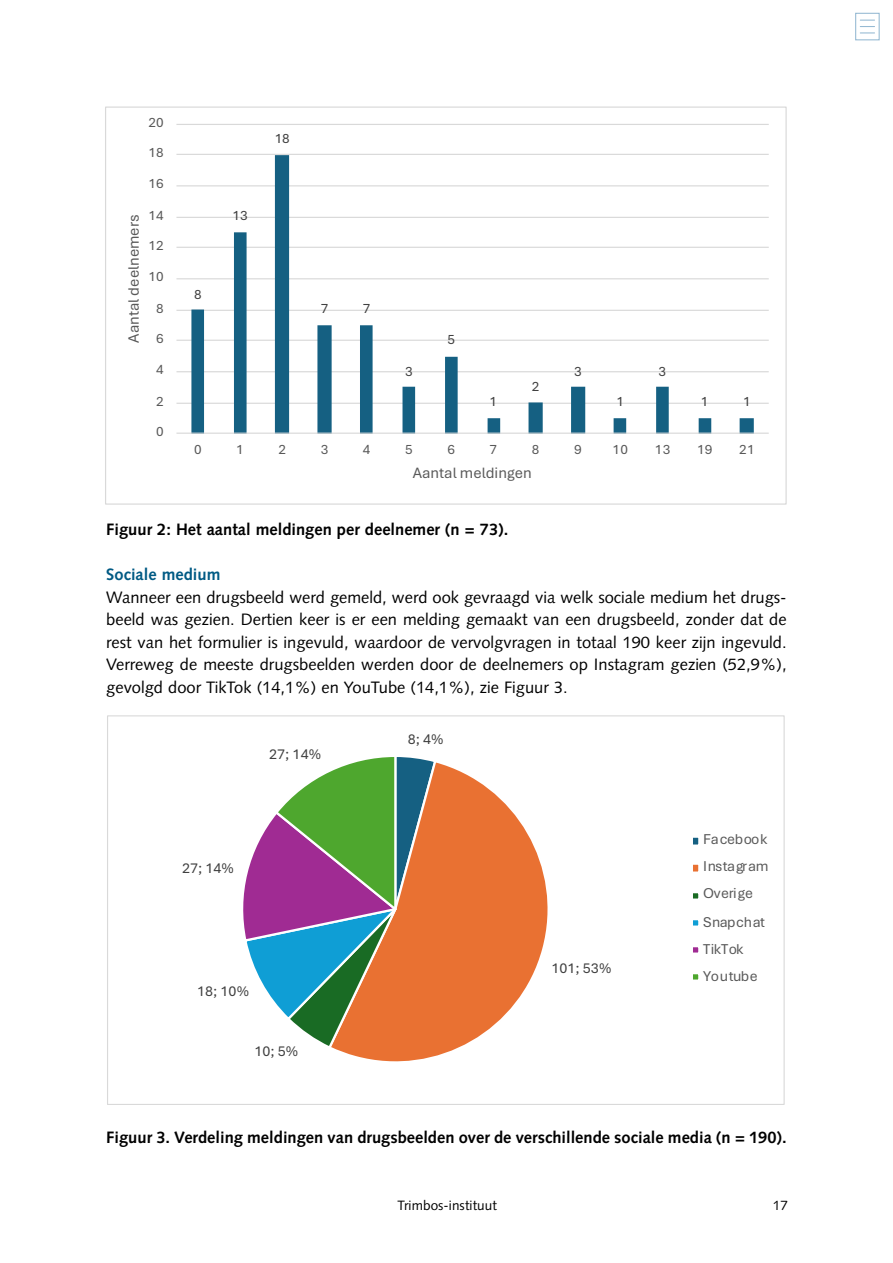
<style>
.page{position:relative;width:893px;height:1263px;background:#fff}
.page>*{position:absolute;margin:0;border:0;box-sizing:border-box;transform-origin:0 0}
.t1{font:16.5px/22.5px "Syntax LT Std";color:#000;text-align:justify}
.t2{font:700 16.5px "Syntax LT Std";color:#000}
.t3{font:700 16.5px "Syntax LT Std";color:#005a84}
.t4{font:15.75px "Aptos";color:#595959}
.t5{font:15px "Aptos";color:#404040}
.t6{font:15px/27px "Aptos";letter-spacing:-.025em;color:#595959;text-align:justify}
.t7{font:15px/27px "Aptos";letter-spacing:-.005em;color:#595959}
.t8{font:14.25px "Aptos";letter-spacing:.02em;color:#595959}
.t9{font:14.25px "Aptos";color:#404040}
.t10{font:13.5px "Syntax LT Std";letter-spacing:.005em;color:#000}
</style>
<div class="page">
<div style="left:855px;top:13px;width:25px;height:27px;border:1px solid #96bad3"></div>
<svg style="left:860px;top:20px;width:14px;height:13px"></svg>
<hr style="left:176px;top:403px;width:593px;height:1px;background:#d9d9d9">
<hr style="left:176px;top:371px;width:593px;height:1px;background:#d9d9d9">
<hr style="left:176px;top:340px;width:593px;height:1px;background:#d9d9d9">
<hr style="left:176px;top:310px;width:593px;height:1px;background:#d9d9d9">
<hr style="left:176px;top:278px;width:593px;height:1px;background:#d9d9d9">
<hr style="left:176px;top:247px;width:593px;height:1px;background:#d9d9d9">
<hr style="left:176px;top:217px;width:593px;height:1px;background:#d9d9d9">
<hr style="left:176px;top:185px;width:593px;height:1px;background:#d9d9d9">
<hr style="left:176px;top:154px;width:593px;height:1px;background:#d9d9d9">
<hr style="left:176px;top:124px;width:593px;height:1px;background:#d9d9d9">
<svg style="left:191px;top:155px;width:563px;height:278px"></svg>
<hr style="left:176px;top:433px;width:593px;height:1px;background:#d9d9d9">
<svg style="left:338px;top:763px;width:210px;height:299px"></svg>
<svg style="left:243px;top:757px;width:195px;height:293px"></svg>
<div style="left:692px;top:837px;width:7px;height:9px;background:#156082"></div>
<div style="left:691px;top:835px;width:9px;height:12px;border:2px solid #fff"></div>
<div style="left:692px;top:864px;width:7px;height:9px;background:#e97132"></div>
<div style="left:691px;top:862px;width:9px;height:12px;border:2px solid #fff"></div>
<div style="left:692px;top:892px;width:7px;height:8px;background:#196b24"></div>
<div style="left:691px;top:891px;width:9px;height:10px;border:2px solid #fff"></div>
<div style="left:692px;top:919px;width:7px;height:8px;background:#0f9ed5"></div>
<div style="left:691px;top:918px;width:9px;height:10px;border:2px solid #fff"></div>
<div style="left:692px;top:946px;width:7px;height:8px;background:#a02b93"></div>
<div style="left:691px;top:945px;width:9px;height:10px;border:2px solid #fff"></div>
<div style="left:692px;top:973px;width:7px;height:8px;background:#4ea72e"></div>
<div style="left:691px;top:972px;width:9px;height:10px;border:2px solid #fff"></div>
<p class="t4" style="left:123px;top:343px;width:130px;rotate:-90deg">Aantal deelnemers</p>
<p class="t8" style="left:148px;top:112px;width:17px">20</p>
<p class="t8" style="left:148px;top:142px;width:17px">18</p>
<p class="t8" style="left:148px;top:174px;width:17px">16</p>
<p class="t8" style="left:148px;top:205px;width:17px">14</p>
<p class="t8" style="left:148px;top:235px;width:17px">12</p>
<p class="t8" style="left:148px;top:267px;width:17px">10</p>
<p class="t8" style="left:156px;top:298px;width:9px">8</p>
<p class="t8" style="left:156px;top:328px;width:9px">6</p>
<p class="t8" style="left:156px;top:360px;width:9px">4</p>
<p class="t8" style="left:156px;top:391px;width:9px">2</p>
<p class="t8" style="left:156px;top:421px;width:9px">0</p>
<p class="t9" style="left:194px;top:284px;width:9px">8</p>
<p class="t9" style="left:232px;top:205px;width:17px">13</p>
<p class="t9" style="left:275px;top:128px;width:17px">18</p>
<p class="t9" style="left:321px;top:298px;width:9px">7</p>
<p class="t9" style="left:363px;top:298px;width:9px">7</p>
<p class="t9" style="left:405px;top:361px;width:9px">3</p>
<p class="t9" style="left:447px;top:330px;width:9px">5</p>
<p class="t9" style="left:490px;top:391px;width:9px">1</p>
<p class="t9" style="left:532px;top:377px;width:9px">2</p>
<p class="t9" style="left:574px;top:361px;width:9px">3</p>
<p class="t9" style="left:616px;top:391px;width:9px">1</p>
<p class="t9" style="left:659px;top:361px;width:9px">3</p>
<p class="t9" style="left:701px;top:391px;width:9px">1</p>
<p class="t9" style="left:743px;top:391px;width:9px">1</p>
<p class="t8" style="left:194px;top:440px;width:9px">0</p>
<p class="t8" style="left:236px;top:440px;width:9px">1</p>
<p class="t8" style="left:278px;top:440px;width:9px">2</p>
<p class="t8" style="left:321px;top:440px;width:9px">3</p>
<p class="t8" style="left:363px;top:440px;width:9px">4</p>
<p class="t8" style="left:405px;top:440px;width:9px">5</p>
<p class="t8" style="left:447px;top:440px;width:9px">6</p>
<p class="t8" style="left:490px;top:440px;width:9px">7</p>
<p class="t8" style="left:532px;top:440px;width:9px">8</p>
<p class="t8" style="left:574px;top:440px;width:9px">9</p>
<p class="t8" style="left:612px;top:440px;width:17px">10</p>
<p class="t8" style="left:655px;top:440px;width:17px">13</p>
<p class="t8" style="left:697px;top:440px;width:17px">19</p>
<p class="t8" style="left:739px;top:440px;width:17px">21</p>
<p class="t4" style="left:413px;top:462px;width:120px">Aantal meldingen</p>
<p class="t2" style="left:106px;top:520px;width:403px">Figuur 2: Het aantal meldingen per deelnemer (n = 73).</p>
<p class="t3" style="left:106px;top:565px;width:116px">Sociale medium</p>
<p class="t1" style="left:106px;top:586px;width:682px">Wanneer een drugsbeeld werd gemeld, werd ook gevraagd via welk sociale medium het drugs&shy;beeld was gezien. Dertien keer is er een melding gemaakt van een drugsbeeld, zonder dat de rest van het formulier is ingevuld, waardoor de vervolgvragen in totaal 190 keer zijn ingevuld.<br>Verreweg de meeste drugsbeelden werden door de deelnemers op Instagram gezien (52,9%), gevolgd door TikTok (14,1%) en YouTube (14,1%), zie Figuur 3.</p>
<p class="t5" style="left:269px;top:743px;width:53px">27; 14%</p>
<p class="t5" style="left:182px;top:857px;width:53px">27; 14%</p>
<p class="t5" style="left:197px;top:980px;width:53px">18; 10%</p>
<p class="t5" style="left:254px;top:1040px;width:45px">10; 5%</p>
<p class="t5" style="left:408px;top:728px;width:37px">8; 4%</p>
<p class="t5" style="left:552px;top:958px;width:61px">101; 53%</p>
<p class="t6" style="left:703px;top:825px;width:67px">Facebook Instagram Overige</p>
<p class="t7" style="left:703px;top:908px;width:63px">Snapchat<br>TikTok<br>Youtube</p>
<p class="t2" style="left:106px;top:1127px;width:682px">Figuur 3. Verdeling meldingen van drugsbeelden over de verschillende sociale media (n = 190).</p>
<p class="t10" style="left:397px;top:1197px;width:101px">Trimbos-instituut</p>
<p class="t10" style="left:773px;top:1197px;width:17px">17</p>
</div>
